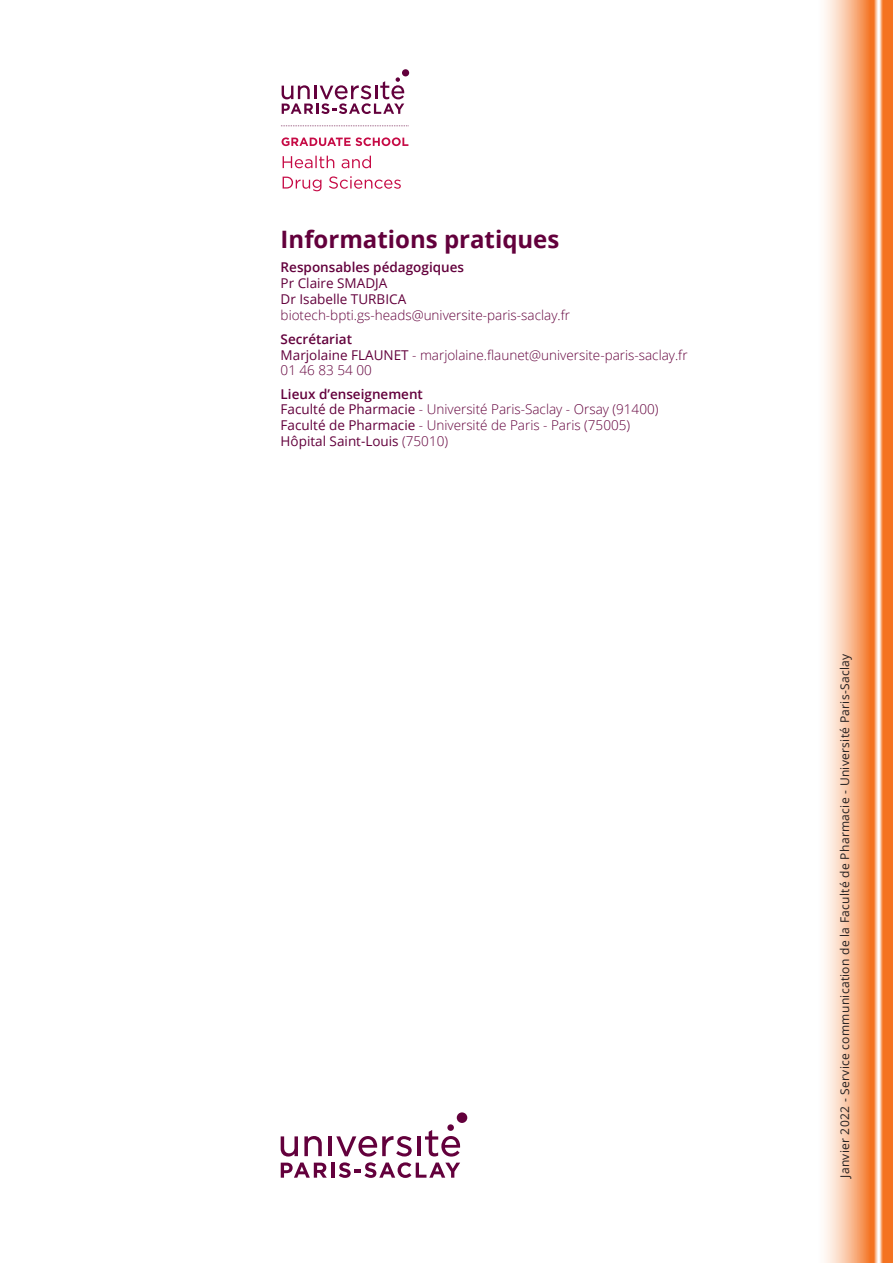
<style>
.page{position:relative;width:893px;height:1263px;background:#fff}
.page>*{position:absolute;margin:0;border:0;box-sizing:border-box;transform-origin:0 0}
.infos_inter{font:700 24px "Open Sans";color:#63003c}
.infos_texte{font:300 13.5px "Open Sans";color:#63003c}
.infos_texte-2{font:600 13.5px/15.8px "Open Sans";color:#63003c}
.infos_texte-3{font:13.5px "Open Sans";color:#63003c}
.t1{font:12px "Open Sans";letter-spacing:.025em;color:#231f20}
.s1{font-weight:400}
.s2{font-weight:300}
</style>
<div class="page">
<svg style="left:824px;top:0;width:69px;height:1263px;background:#f8b488"></svg>
<div style="left:457px;top:1112px;width:10px;height:11px;background:#63003c;border-radius:50%"></div>
<div style="left:447px;top:1124px;width:7px;height:7px;background:#63003c;border-radius:50%"></div>
<hr style="left:328px;top:1136px;width:4px;height:20px;background:#63003c">
<svg style="left:281px;top:1136px;width:17px;height:20px"></svg>
<svg style="left:304px;top:1136px;width:18px;height:20px"></svg>
<svg style="left:425px;top:1130px;width:35px;height:26px"></svg>
<svg style="left:336px;top:1136px;width:76px;height:20px"></svg>
<hr style="left:417px;top:1136px;width:4px;height:20px;background:#63003c">
<svg style="left:281px;top:1162px;width:46px;height:16px"></svg>
<hr style="left:331px;top:1162px;width:3px;height:16px;background:#63003c">
<svg style="left:339px;top:1162px;width:121px;height:16px"></svg>
<div style="left:402px;top:69px;width:7px;height:7px;background:#63003c;border-radius:50%"></div>
<svg style="left:282px;top:77px;width:122px;height:37px"></svg>
<svg style="left:281px;top:125px;width:128px;height:1px"></svg>
<svg style="left:283px;top:176px;width:118px;height:15px"></svg>
<svg style="left:283px;top:156px;width:88px;height:12px"></svg>
<svg style="left:282px;top:137px;width:126px;height:9px"></svg>
<p class="infos_inter" style="left:281px;top:222px;width:280px">Informations pratiques</p>
<p class="infos_texte-2" style="left:281px;top:259px;width:185px">Responsables pédagogiques<br><span class="s1">Pr Claire SMADJA</span></p>
<p class="infos_texte-3" style="left:281px;top:290px;width:127px">Dr Isabelle TURBICA</p>
<p class="infos_texte" style="left:281px;top:305px;width:291px">biotech-bpti.gs-heads@universite-paris-saclay.fr</p>
<p class="infos_texte-2" style="left:281px;top:331px;width:73px">Secrétariat</p>
<p class="infos_texte" style="left:281px;top:345px;width:408px"><span class="s1">Marjolaine FLAUNET</span> - marjolaine.flaunet@universite-paris-saclay.fr</p>
<p class="infos_texte" style="left:281px;top:361px;width:93px">01 46 83 54 00</p>
<p class="infos_texte-2" style="left:281px;top:385px;width:144px">Lieux d’enseignement</p>
<p class="infos_texte" style="left:281px;top:400px;width:379px"><span class="s1">Faculté de Pharmacie</span> - Université Paris-Saclay - Orsay (91400)</p>
<p class="infos_texte" style="left:281px;top:416px;width:351px"><span class="s1">Faculté de Pharmacie</span> - Université de Paris - Paris (75005)</p>
<p class="infos_texte-3" style="left:281px;top:432px;width:169px">Hôpital Saint-Louis <span class="s2">(75010)</span></p>
<p class="t1" style="left:836px;top:1178px;width:525px;rotate:-90deg">Janvier 2022 - Service communication de la Faculté de Pharmacie - Université Paris-Saclay</p>
</div>
